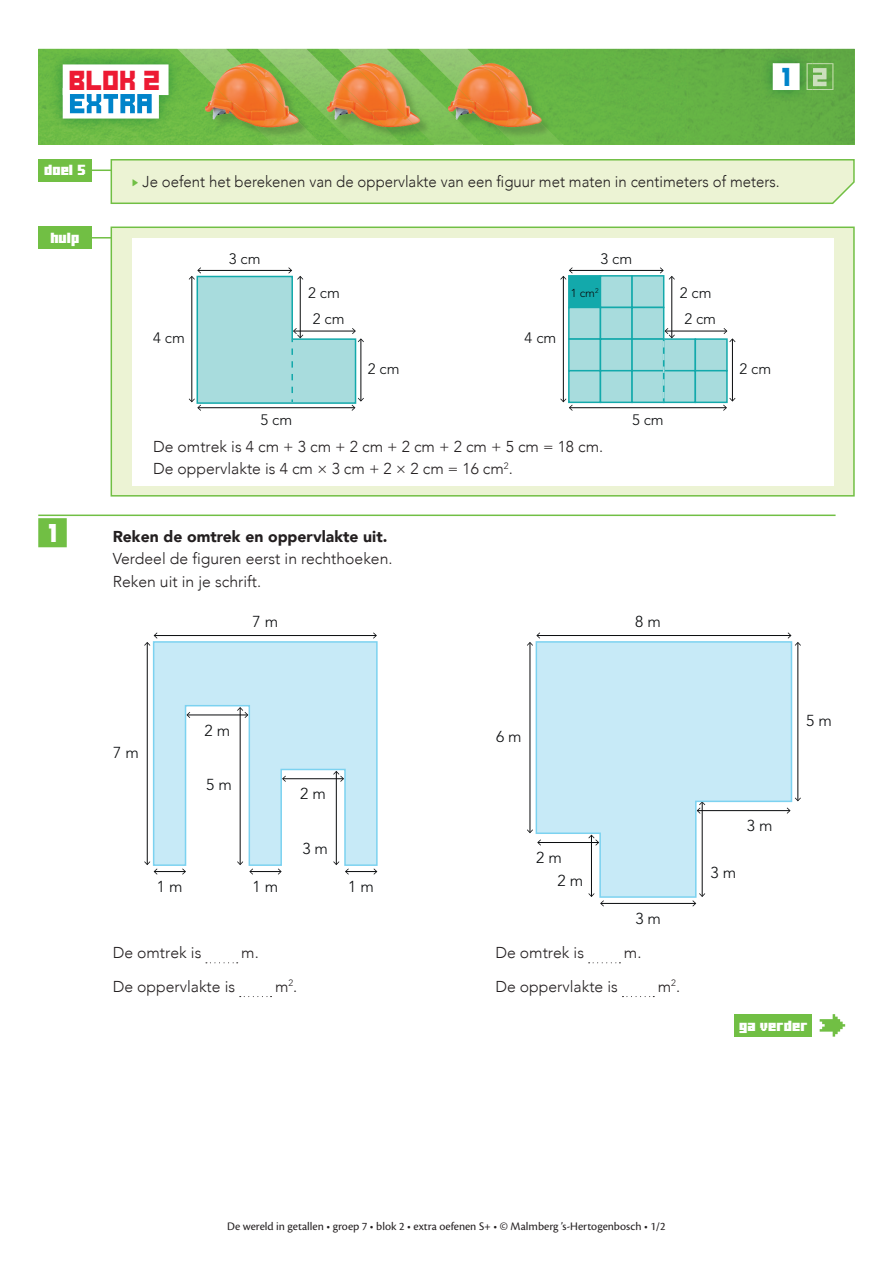
<style>
.page{position:relative;width:893px;height:1263px;background:#fff}
.page>*{position:absolute;margin:0;border:0;box-sizing:border-box;transform-origin:0 0}
.t1{font:19.2px "Ode to Idle Gaming";color:#ed1a33}
.t2{font:18.15px "Ode to Idle Gaming";color:#0084ca}
.t3{font:18px "Ode to Idle Gaming";color:#fff}
.t4{font:300 15.75px/22.5px "Avenir";color:#231f20}
.t5{font:300 15.75px "Avenir";color:#231f20;scale:.95 1}
.t6{font:300 15.75px "Avenir LT Std";color:#090b0d}
.t7{font:900 15.75px "Avenir";color:#231f20}
.t8{font:300 15px "Avenir LT Std";color:#090b0d}
.t9{font:12px "Cronos Pro";color:#231f20}
.t10{font:300 11.55px "Avenir LT Std";color:#090b0d}
.t11{font:10.5px "Minercraftory";letter-spacing:.01em;color:#fff}
</style>
<div class="page">
<img style="left:49px;top:51px;width:21px;height:81px">
<div style="left:63px;top:64px;width:106px;height:31px;background:#fff"></div>
<div style="left:63px;top:88px;width:96px;height:31px;background:#fff"></div>
<svg style="left:820px;top:1014px;width:25px;height:23px"></svg>
<div style="left:734px;top:1014px;width:78px;height:23px;background:#71bf44"></div>
<hr style="left:38px;top:514px;width:798px;height:2px;background:#71bf44">
<div style="left:38px;top:518px;width:29px;height:29px;background:#71bf44"></div>
<hr style="left:147px;top:643px;width:1px;height:221px;background:#090b0d">
<hr style="left:154px;top:635px;width:222px;height:1px;background:#090b0d">
<svg style="left:144px;top:632px;width:13px;height:14px"></svg>
<svg style="left:373px;top:632px;width:4px;height:7px"></svg>
<hr style="left:154px;top:871px;width:31px;height:1px;background:#090b0d">
<svg style="left:144px;top:861px;width:13px;height:14px"></svg>
<svg style="left:182px;top:868px;width:4px;height:7px"></svg>
<hr style="left:250px;top:871px;width:31px;height:1px;background:#090b0d">
<svg style="left:249px;top:868px;width:4px;height:7px"></svg>
<svg style="left:278px;top:868px;width:4px;height:7px"></svg>
<hr style="left:346px;top:871px;width:30px;height:1px;background:#090b0d">
<svg style="left:345px;top:868px;width:4px;height:7px"></svg>
<svg style="left:373px;top:868px;width:4px;height:7px"></svg>
<svg style="left:152px;top:640px;width:226px;height:227px"></svg>
<svg style="left:206px;top:962px;width:32px;height:1px"></svg>
<svg style="left:240px;top:996px;width:32px;height:1px"></svg>
<svg style="left:589px;top:962px;width:31px;height:1px"></svg>
<svg style="left:622px;top:996px;width:32px;height:1px"></svg>
<hr style="left:530px;top:643px;width:1px;height:189px;background:#090b0d">
<svg style="left:527px;top:829px;width:6px;height:4px"></svg>
<hr style="left:537px;top:635px;width:254px;height:1px;background:#090b0d">
<svg style="left:527px;top:632px;width:13px;height:14px"></svg>
<hr style="left:601px;top:903px;width:94px;height:1px;background:#090b0d">
<svg style="left:600px;top:900px;width:4px;height:6px"></svg>
<hr style="left:797px;top:643px;width:1px;height:157px;background:#090b0d">
<svg style="left:795px;top:797px;width:6px;height:4px"></svg>
<svg style="left:788px;top:632px;width:13px;height:14px"></svg>
<svg style="left:692px;top:900px;width:5px;height:6px"></svg>
<svg style="left:535px;top:640px;width:258px;height:258px"></svg>
<div style="left:38px;top:159px;width:53px;height:23px;background:#71bf44"></div>
<hr style="left:81px;top:237px;width:32px;height:2px;background:#71bf44">
<div style="left:111px;top:227px;width:743px;height:269px;background:#ecf3d4"></div>
<div style="left:111px;top:227px;width:744px;height:270px;border:2px solid #71bf44"></div>
<div style="left:132px;top:238px;width:701px;height:247px;background:#fff"></div>
<svg style="left:189px;top:267px;width:175px;height:144px"></svg>
<div style="left:569px;top:276px;width:31px;height:31px;background:#13a9ab"></div>
<div style="left:568px;top:275px;width:33px;height:33px;border:2px solid #13a9ab"></div>
<div style="left:600px;top:276px;width:32px;height:31px;background:#a8dcdd"></div>
<div style="left:600px;top:275px;width:33px;height:33px;border:2px solid #13a9ab"></div>
<div style="left:632px;top:276px;width:32px;height:31px;background:#a8dcdd"></div>
<div style="left:631px;top:275px;width:33px;height:33px;border:2px solid #13a9ab"></div>
<div style="left:569px;top:307px;width:31px;height:32px;background:#a8dcdd"></div>
<div style="left:568px;top:307px;width:33px;height:33px;border:2px solid #13a9ab"></div>
<div style="left:600px;top:307px;width:32px;height:32px;background:#a8dcdd"></div>
<div style="left:600px;top:307px;width:33px;height:33px;border:2px solid #13a9ab"></div>
<div style="left:632px;top:307px;width:32px;height:32px;background:#a8dcdd"></div>
<div style="left:631px;top:307px;width:33px;height:33px;border:2px solid #13a9ab"></div>
<div style="left:569px;top:339px;width:31px;height:32px;background:#a8dcdd"></div>
<div style="left:568px;top:338px;width:33px;height:33px;border:2px solid #13a9ab"></div>
<div style="left:600px;top:339px;width:32px;height:32px;background:#a8dcdd"></div>
<div style="left:600px;top:338px;width:33px;height:33px;border:2px solid #13a9ab"></div>
<div style="left:632px;top:339px;width:32px;height:32px;background:#a8dcdd"></div>
<div style="left:631px;top:338px;width:33px;height:33px;border:2px solid #13a9ab"></div>
<div style="left:664px;top:339px;width:31px;height:32px;background:#a8dcdd"></div>
<div style="left:663px;top:338px;width:33px;height:33px;border:2px solid #13a9ab"></div>
<div style="left:695px;top:339px;width:32px;height:32px;background:#a8dcdd"></div>
<div style="left:695px;top:338px;width:33px;height:33px;border:2px solid #13a9ab"></div>
<div style="left:569px;top:371px;width:31px;height:31px;background:#a8dcdd"></div>
<div style="left:568px;top:370px;width:33px;height:33px;border:2px solid #13a9ab"></div>
<div style="left:600px;top:371px;width:32px;height:31px;background:#a8dcdd"></div>
<div style="left:600px;top:370px;width:33px;height:33px;border:2px solid #13a9ab"></div>
<div style="left:632px;top:371px;width:32px;height:31px;background:#a8dcdd"></div>
<div style="left:631px;top:370px;width:33px;height:33px;border:2px solid #13a9ab"></div>
<div style="left:664px;top:371px;width:31px;height:31px;background:#a8dcdd"></div>
<div style="left:663px;top:370px;width:33px;height:33px;border:2px solid #13a9ab"></div>
<div style="left:695px;top:371px;width:32px;height:31px;background:#a8dcdd"></div>
<div style="left:695px;top:370px;width:33px;height:33px;border:2px solid #13a9ab"></div>
<hr style="left:563px;top:277px;width:1px;height:124px;background:#090b0d">
<hr style="left:570px;top:270px;width:93px;height:1px;background:#090b0d">
<svg style="left:560px;top:267px;width:13px;height:13px"></svg>
<hr style="left:665px;top:331px;width:62px;height:1px;background:#090b0d">
<hr style="left:570px;top:407px;width:156px;height:1px;background:#090b0d">
<svg style="left:560px;top:398px;width:13px;height:13px"></svg>
<hr style="left:671px;top:277px;width:1px;height:61px;background:#090b0d">
<svg style="left:660px;top:267px;width:15px;height:13px"></svg>
<hr style="left:732px;top:339px;width:1px;height:62px;background:#090b0d">
<svg style="left:723px;top:398px;width:12px;height:13px"></svg>
<svg style="left:724px;top:328px;width:11px;height:14px"></svg>
<hr style="left:663px;top:338px;width:1px;height:63px;background:#a8dcdd">
<svg style="left:663px;top:328px;width:12px;height:13px"></svg>
<svg style="left:663px;top:347px;width:1px;height:54px"></svg>
<div style="left:38px;top:227px;width:53px;height:22px;background:#71bf44"></div>
<svg style="left:70px;top:48px;width:785px;height:156px;background:#acca87"></svg>
<p class="t1" style="left:70px;top:72px;width:93px">BLOK 2</p>
<p class="t2" style="left:782px;top:69px;width:11px">1</p>
<p class="t11" style="left:44px;top:162px;width:43px">doel 5</p>
<p class="t11" style="left:50px;top:230px;width:31px">hulp</p>
<p class="t5" style="left:142px;top:172px;width:672px">Je oefent het berekenen van de oppervlakte van een figuur met maten in centimeters of meters.</p>
<p class="t8" style="left:153px;top:329px;width:33px">4 cm</p>
<p class="t8" style="left:229px;top:250px;width:33px">3 cm</p>
<p class="t8" style="left:308px;top:284px;width:33px">2 cm</p>
<p class="t8" style="left:313px;top:310px;width:33px">2 cm</p>
<p class="t8" style="left:260px;top:411px;width:33px">5 cm</p>
<p class="t8" style="left:368px;top:360px;width:33px">2 cm</p>
<p class="t8" style="left:525px;top:329px;width:33px">4 cm</p>
<p class="t8" style="left:600px;top:250px;width:33px">3 cm</p>
<p class="t10" style="left:571px;top:286px;width:29px">1 cm<sup>2</sup></p>
<p class="t8" style="left:632px;top:411px;width:33px">5 cm</p>
<p class="t4" style="left:153px;top:435px;width:452px">De omtrek is 4 cm + 3 cm + 2 cm + 2 cm + 2 cm + 5 cm = 18 cm.<br>De oppervlakte is 4 cm × 3 cm + 2 × 2 cm = 16 cm<sup>2</sup>.</p>
<p class="t8" style="left:680px;top:284px;width:33px">2 cm</p>
<p class="t8" style="left:684px;top:310px;width:33px">2 cm</p>
<p class="t8" style="left:739px;top:360px;width:33px">2 cm</p>
<p class="t3" style="left:49px;top:526px;width:10px">1</p>
<p class="t7" style="left:113px;top:523px;width:276px">Reken de omtrek en oppervlakte uit.</p>
<p class="t4" style="left:113px;top:547px;width:281px">Verdeel de figuren eerst in rechthoeken.<br>Reken uit in je schrift.</p>
<p class="t6" style="left:252px;top:612px;width:27px">7 m</p>
<p class="t6" style="left:113px;top:743px;width:27px">7 m</p>
<p class="t6" style="left:205px;top:721px;width:27px">2 m</p>
<p class="t6" style="left:206px;top:775px;width:27px">5 m</p>
<p class="t6" style="left:300px;top:785px;width:27px">2 m</p>
<p class="t6" style="left:302px;top:839px;width:27px">3 m</p>
<p class="t6" style="left:157px;top:877px;width:27px">1 m</p>
<p class="t6" style="left:253px;top:877px;width:27px">1 m</p>
<p class="t6" style="left:348px;top:877px;width:27px">1 m</p>
<p class="t4" style="left:113px;top:941px;width:90px">De omtrek is</p>
<p class="t4" style="left:241px;top:941px;width:19px">m.</p>
<p class="t4" style="left:113px;top:975px;width:124px">De oppervlakte is</p>
<p class="t4" style="left:275px;top:975px;width:24px">m<sup>2</sup>.</p>
<p class="t6" style="left:635px;top:612px;width:27px">8 m</p>
<p class="t6" style="left:496px;top:727px;width:27px">6 m</p>
<p class="t6" style="left:536px;top:848px;width:27px">2 m</p>
<p class="t6" style="left:557px;top:871px;width:27px">2 m</p>
<p class="t6" style="left:635px;top:909px;width:27px">3 m</p>
<p class="t4" style="left:495px;top:941px;width:90px">De omtrek is</p>
<p class="t4" style="left:624px;top:941px;width:19px">m.</p>
<p class="t4" style="left:495px;top:975px;width:124px">De oppervlakte is</p>
<p class="t4" style="left:658px;top:975px;width:24px">m<sup>2</sup>.</p>
<p class="t6" style="left:806px;top:711px;width:27px">5 m</p>
<p class="t6" style="left:747px;top:817px;width:27px">3 m</p>
<p class="t6" style="left:710px;top:863px;width:27px">3 m</p>
<p class="t11" style="left:739px;top:1017px;width:70px">ga verder</p>
<p class="t9" style="left:227px;top:1219px;width:440px">De wereld in getallen • groep 7 • blok 2 • extra oefenen S+ • © Malmberg ’s-Hertogenbosch • 1/2</p>
</div>
